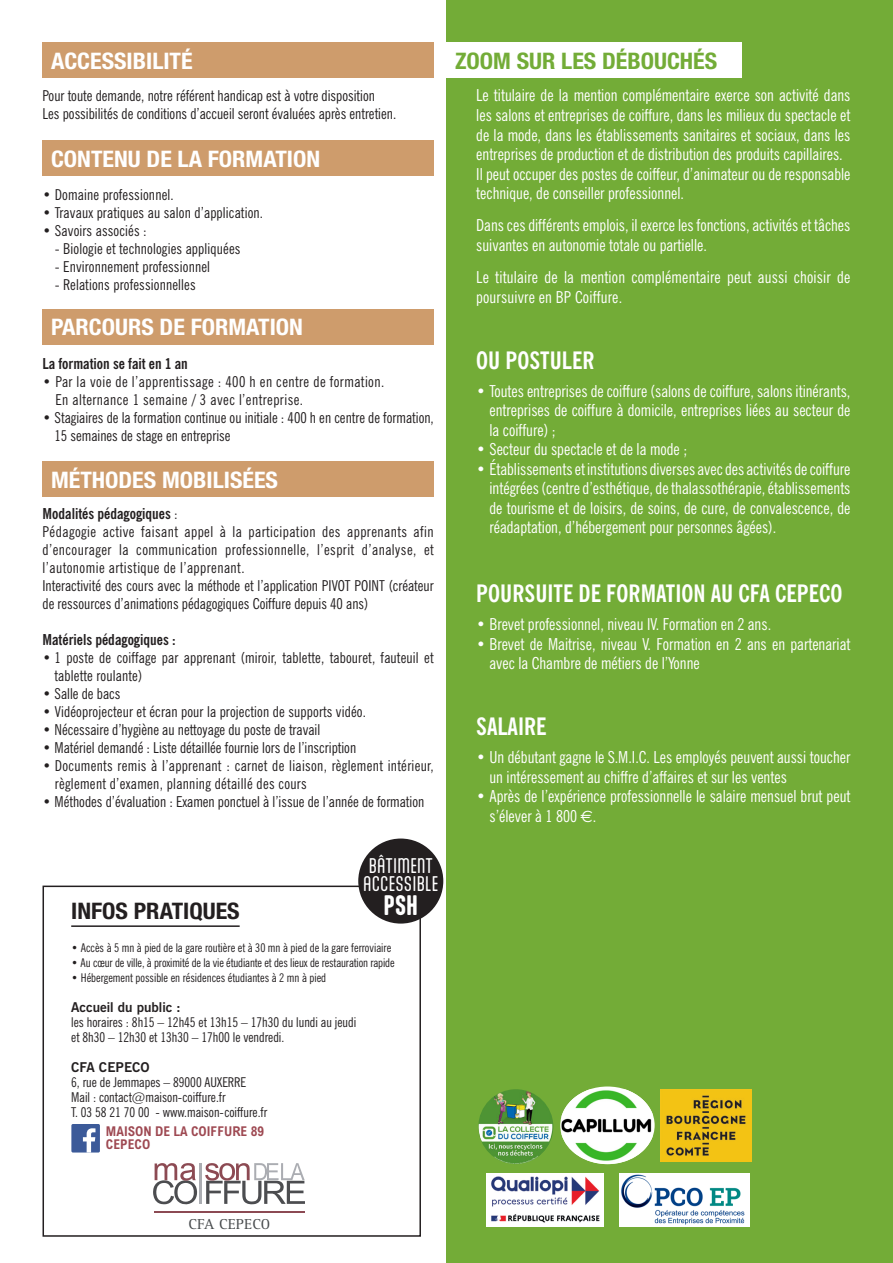
<style>
.page{position:relative;width:893px;height:1263px;background:#fff}
.page>*{position:absolute;margin:0;border:0;box-sizing:border-box;transform-origin:0 0}
.t1{font:700 condensed 24px "News Gothic BT";color:#fff}
.t2{font:700 24px "Aptly";color:#fff}
.t3{font:700 condensed 22.8px "Helvetica Neue LT Std";color:#fff;scale:1.05 1}
.t4{font:700 condensed 22.8px "Helvetica Neue LT Std";color:#73ac37;scale:1.05 1}
.t5{font:700 condensed 22.8px "Helvetica Neue LT Std";color:#231f20;scale:1.05 1}
.t6{font:18px "Aptly";letter-spacing:.01em;color:#fff}
.t7{font:condensed 16.5px/19.5px "News Gothic BT";color:#fff}
.t8{font:condensed 15px/18px "News Gothic BT";letter-spacing:.01em;color:#231f20}
.t9{font:condensed 15px/18px "News Gothic BT";letter-spacing:.03em;color:#231f20}
.t10{font:700 condensed 15px "News Gothic BT";color:#231f20}
.t11{font:14.85px "Rotis Serif";letter-spacing:.005em;color:#474a4c}
.t12{font:condensed 13.5px "News Gothic BT";color:#231f20}
.t13{font:700 condensed 13.5px "Arial";color:#9e4952}
.t14{font:700 13.5px "News Gothic BT";color:#231f20}
.t15{font:condensed 12px "News Gothic BT";color:#231f20}
.s1{font-weight:400}
.s2{font-family:"Euro Sans";font-stretch:normal}
</style>
<div class="page">
<div style="left:446px;top:0;width:447px;height:1263px;background:#73ac37"></div>
<div style="left:446px;top:43px;width:296px;height:35px;background:#fff"></div>
<div style="left:43px;top:43px;width:391px;height:35px;background:#ce9c6c"></div>
<div style="left:43px;top:461px;width:391px;height:35px;background:#ce9c6c"></div>
<div style="left:43px;top:140px;width:391px;height:36px;background:#ce9c6c"></div>
<div style="left:43px;top:309px;width:391px;height:35px;background:#ce9c6c"></div>
<div style="left:43px;top:885px;width:378px;height:352px;border:2px solid #231f20"></div>
<div style="left:71px;top:1124px;width:29px;height:28px;background:#3c5a99;border-radius:2px"></div>
<svg style="left:83px;top:1128px;width:12px;height:24px"></svg>
<hr style="left:71px;top:925px;width:169px;height:2px;background:#231f20">
<div style="left:358px;top:838px;width:85px;height:85px;background:#231f20;border-radius:50%"></div>
<hr style="left:199px;top:1163px;width:3px;height:41px;background:#abadb2">
<svg style="left:205px;top:1163px;width:100px;height:41px"></svg>
<svg style="left:153px;top:1163px;width:44px;height:41px"></svg>
<hr style="left:154px;top:1211px;width:151px;height:2px;background:#8c4a53">
<img style="left:478px;top:1089px;width:75px;height:75px;border-radius:37px">
<img style="left:561px;top:1089px;width:92px;height:75px">
<img style="left:660px;top:1089px;width:91px;height:72px">
<div style="left:486px;top:1173px;width:117px;height:53px;background:#fff"></div>
<img style="left:491px;top:1176px;width:109px;height:47px">
<div style="left:619px;top:1173px;width:130px;height:53px;background:#fff"></div>
<img style="left:622px;top:1174px;width:122px;height:51px">
<p class="t3" style="left:51px;top:47px;width:136px">ACCESSIBILITÉ</p>
<p class="t8" style="left:43px;top:87px;width:334px">Pour toute demande, notre référent handicap est à votre disposition</p>
<p class="t8" style="left:43px;top:105px;width:355px">Les possibilités de conditions d’accueil seront évaluées après entretien.</p>
<p class="t3" style="left:51px;top:145px;width:258px">CONTENU DE LA FORMATION</p>
<p class="t8" style="left:43px;top:186px;width:133px">• Domaine professionnel.</p>
<p class="t8" style="left:43px;top:204px;width:222px">• Travaux pratiques au salon d’application.</p>
<p class="t8" style="left:43px;top:222px;width:106px">• Savoirs associés :</p>
<p class="t8" style="left:55px;top:240px;width:187px">- Biologie et technologies appliquées</p>
<p class="t8" style="left:55px;top:258px;width:157px">- Environnement professionnel</p>
<p class="t8" style="left:55px;top:276px;width:142px">- Relations professionnelles</p>
<p class="t3" style="left:51px;top:314px;width:242px">PARCOURS DE FORMATION</p>
<p class="t10" style="left:43px;top:355px;width:147px">La formation se fait en 1 an</p>
<p class="t9" style="left:55px;top:373px;width:330px;text-indent:-13px">• Par la voie de l’apprentissage : 400 h en centre de formation.<br>En alternance 1 semaine / 3 avec l’entreprise.</p>
<p class="t8" style="left:55px;top:409px;width:381px;text-indent:-12px">• Stagiaires de la formation continue ou initiale : 400 h en centre de formation,<br>15 semaines de stage en entreprise</p>
<p class="t3" style="left:51px;top:466px;width:218px">MÉTHODES MOBILISÉES</p>
<p class="t10" style="left:43px;top:505px;width:137px">Modalités pédagogiques <span class="s1">:</span></p>
<p class="t8" style="left:43px;top:523px;width:393px;text-align:justify">Pédagogie active faisant appel à la participation des apprenants afin d’encourager la communication professionnelle, l’esprit d’analyse, et l’autonomie artistique de l’apprenant.</p>
<p class="t8" style="left:43px;top:577px;width:393px">Interactivité des cours avec la méthode et l’application PIVOT POINT (créateur de ressources d’animations pédagogiques Coiffure depuis 40 ans)</p>
<p class="t10" style="left:43px;top:631px;width:135px">Matériels pédagogiques :</p>
<p class="t8" style="left:55px;top:649px;width:381px;text-indent:-12px">• 1 poste de coiffage par apprenant (miroir, tablette, tabouret, fauteuil et tablette roulante)</p>
<p class="t8" style="left:43px;top:685px;width:79px">• Salle de bacs</p>
<p class="t8" style="left:43px;top:703px;width:325px">• Vidéoprojecteur et écran pour la projection de supports vidéo.</p>
<p class="t8" style="left:43px;top:721px;width:279px">• Nécessaire d’hygiène au nettoyage du poste de travail</p>
<p class="t8" style="left:43px;top:739px;width:315px">• Matériel demandé : Liste détaillée fournie lors de l’inscription</p>
<p class="t8" style="left:55px;top:757px;width:380px;text-indent:-12px">• Documents remis à l’apprenant : carnet de liaison, règlement intérieur, règlement d’examen, planning détaillé des cours</p>
<p class="t8" style="left:43px;top:793px;width:383px">• Méthodes d’évaluation : Examen ponctuel à l’issue de l’année de formation</p>
<p class="t6" style="left:369px;top:854px;width:66px">BÂTIMENT</p>
<p class="t6" style="left:363px;top:872px;width:77px">ACCESSIBLE</p>
<p class="t2" style="left:384px;top:890px;width:35px">PSH</p>
<p class="t5" style="left:71px;top:897px;width:162px">INFOS PRATIQUES</p>
<p class="t15" style="left:71px;top:940px;width:322px">• Accès à 5 mn à pied de la gare routière et à 30 mn à pied de la gare ferroviaire</p>
<p class="t15" style="left:71px;top:955px;width:325px">• Au cœur de ville, à proximité de la vie étudiante et des lieux de restauration rapide</p>
<p class="t15" style="left:71px;top:970px;width:256px">• Hébergement possible en résidences étudiantes à 2 mn à pied</p>
<p class="t14" style="left:71px;top:999px;width:111px">Accueil du public :</p>
<p class="t12" style="left:71px;top:1014px;width:286px">les horaires : 8h15 – 12h45 et 13h15 – 17h30 du lundi au jeudi</p>
<p class="t12" style="left:71px;top:1029px;width:215px">et 8h30 – 12h30 et 13h30 – 17h00 le vendredi.</p>
<p class="t14" style="left:71px;top:1059px;width:80px">CFA CEPECO</p>
<p class="t12" style="left:71px;top:1074px;width:177px">6, rue de Jemmapes – 89000 AUXERRE</p>
<p class="t12" style="left:71px;top:1089px;width:156px">Mail : contact@maison-coiffure.fr</p>
<p class="t12" style="left:71px;top:1104px;width:198px">T. 03 58 21 70 00 - www.maison-coiffure.fr</p>
<p class="t13" style="left:106px;top:1123px;width:160px">MAISON DE LA COIFFURE 89</p>
<p class="t13" style="left:106px;top:1137px;width:46px">CEPECO</p>
<p class="t4" style="left:455px;top:47px;width:251px">ZOOM SUR LES DÉBOUCHÉS</p>
<p class="t7" style="left:476px;top:86px;width:376px;text-align:justify">Le titulaire de la mention complémentaire exerce son activité dans les salons et entreprises de coiffure, dans les milieux du spectacle et de la mode, dans les établissements sanitaires et sociaux, dans les entreprises de production et de distribution des produits capillaires.</p>
<p class="t7" style="left:476px;top:164px;width:376px">Il peut occuper des postes de coiffeur, d’animateur ou de responsable technique, de conseiller professionnel.</p>
<p class="t7" style="left:476px;top:215px;width:376px">Dans ces différents emplois, il exerce les fonctions, activités et tâches suivantes en autonomie totale ou partielle.</p>
<p class="t7" style="left:476px;top:267px;width:376px">Le titulaire de la mention complémentaire peut aussi choisir de poursuivre en BP Coiffure.</p>
<p class="t1" style="left:476px;top:345px;width:120px">OU POSTULER</p>
<p class="t7" style="left:489px;top:381px;width:362px;text-align:justify;text-indent:-13px">• Toutes entreprises de coiffure (salons de coiffure, salons itinérants, entreprises de coiffure à domicile, entreprises liées au secteur de la coiffure) ;</p>
<p class="t7" style="left:476px;top:439px;width:212px">• Secteur du spectacle et de la mode ;</p>
<p class="t7" style="left:489px;top:459px;width:362px;text-align:justify;text-indent:-13px">• Établissements et institutions diverses avec des activités de coiffure intégrées (centre d’esthétique, de thalassothérapie, établissements de tourisme et de loisirs, de soins, de cure, de convalescence, de réadaptation, d’hébergement pour personnes âgées).</p>
<p class="t1" style="left:476px;top:579px;width:368px">POURSUITE DE FORMATION AU CFA CEPECO</p>
<p class="t7" style="left:476px;top:614px;width:296px">• Brevet professionnel, niveau IV. Formation en 2 ans.</p>
<p class="t7" style="left:489px;top:634px;width:362px;text-indent:-13px">• Brevet de Maitrise, niveau V. Formation en 2 ans en partenariat avec la Chambre de métiers de l’Yonne</p>
<p class="t1" style="left:476px;top:712px;width:72px">SALAIRE</p>
<p class="t7" style="left:489px;top:747px;width:362px;text-indent:-13px">• Un débutant gagne le S.M.I.C. Les employés peuvent aussi toucher un intéressement au chiffre d’affaires et sur les ventes</p>
<p class="t7" style="left:489px;top:786px;width:362px;text-indent:-13px">• Après de l’expérience professionnelle le salaire mensuel brut peut s’élever à 1 800 <span class="s2">€</span>.</p>
<p class="t11" style="left:188px;top:1216px;width:83px">CFA CEPECO</p>
</div>
